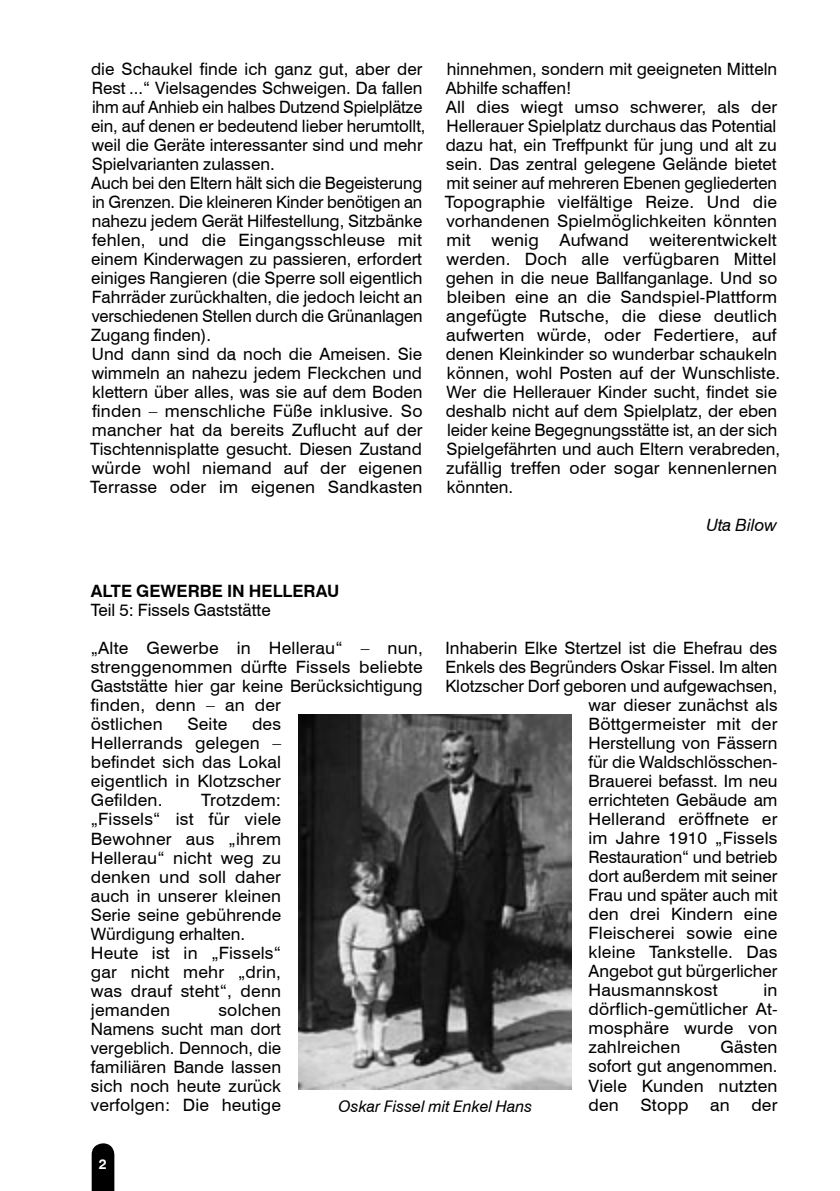
<style>
.page{position:relative;width:840px;height:1191px;background:#fff}
.page>*{position:absolute;margin:0;border:0;box-sizing:border-box;transform-origin:0 0}
.t1{font:17px/19px "Swiss 721 BT";color:#000}
.t2{font:700 17px "Swiss 721 BT";color:#000}
.t3{font:italic 17px "Swiss 721 BT";color:#000}
.t4{font:italic 16px "Swiss 721 BT";color:#000}
.t5{font:700 14px "Swiss 721 BT";color:#fff}
</style>
<div class="page">
<svg style="left:92px;top:1143px;width:22px;height:48px"></svg>
<img style="left:298px;top:714px;width:273px;height:375px">
<p class="t1" style="left:90px;top:60px;width:337px">die Schaukel finde ich ganz gut, aber der Rest ...“ Vielsagendes Schweigen. Da fallen ihm auf Anhieb ein halbes Dutzend Spielplätze ein, auf denen er bedeutend lieber herumtollt, weil die Geräte interessanter sind und mehr Spielvarianten zulassen.<br>Auch bei den Eltern hält sich die Begeisterung in Grenzen. Die kleineren Kinder benötigen an nahezu jedem Gerät Hilfestellung, Sitzbänke fehlen, und die Eingangsschleuse mit einem Kinderwagen zu passieren, erfordert einiges Rangieren (die Sperre soll eigentlich Fahrräder zurückhalten, die jedoch leicht an verschiedenen Stellen durch die Grünanlagen Zugang finden).<br>Und dann sind da noch die Ameisen. Sie wimmeln an nahezu jedem Fleckchen und klettern über alles, was sie auf dem Boden finden – menschliche Füße inklusive. So mancher hat da bereits Zuflucht auf der Tischtennisplatte gesucht. Diesen Zustand würde wohl niemand auf der eigenen Terrasse oder im eigenen Sandkasten</p>
<p class="t1" style="left:444px;top:60px;width:337px">hinnehmen, sondern mit geeigneten Mitteln Abhilfe schaffen!<br>All dies wiegt umso schwerer, als der Hellerauer Spielplatz durchaus das Potential dazu hat, ein Treffpunkt für jung und alt zu sein. Das zentral gelegene Gelände bietet mit seiner auf mehreren Ebenen gegliederten Topographie vielfältige Reize. Und die vorhandenen Spielmöglichkeiten könnten mit wenig Aufwand weiterentwickelt werden. Doch alle verfügbaren Mittel gehen in die neue Ballfanganlage. Und so bleiben eine an die Sandspiel-Plattform angefügte Rutsche, die diese deutlich aufwerten würde, oder Federtiere, auf denen Kleinkinder so wunderbar schaukeln können, wohl Posten auf der Wunschliste.<br>Wer die Hellerauer Kinder sucht, findet sie deshalb nicht auf dem Spielplatz, der eben leider keine Begegnungsstätte ist, an der sich Spielgefährten und auch Eltern verabreden, zufällig treffen oder sogar kennenlernen könnten.</p>
<p class="t3" style="left:706px;top:515px;width:72px">Uta Bilow</p>
<p class="t2" style="left:91px;top:581px;width:250px">ALTE GEWERBE IN HELLERAU</p>
<p class="t1" style="left:91px;top:601px;width:181px">Teil 5: Fissels Gaststätte</p>
<p class="t1" style="left:91px;top:639px;width:333px">„Alte Gewerbe in Hellerau“ – nun, strenggenommen dürfte Fissels beliebte<br>Gaststätte hier gar keine Berücksichtigung finden, denn – an der<br>östlichen</p>
<p class="t1" style="left:445px;top:638px;width:333px">Inhaberin Elke Stertzel ist die Ehefrau des</p>
<p class="t1" style="left:445px;top:657px;width:333px">Enkels des Begründers Oskar Fissel. Im alten</p>
<p class="t1" style="left:445px;top:676px;width:333px">Klotzscher Dorf geboren und aufgewachsen,</p>
<p class="t1" style="left:588px;top:695px;width:190px">war dieser zunächst als</p>
<p class="t1" style="left:588px;top:714px;width:190px">Böttgermeister mit der</p>
<p class="t1" style="left:588px;top:733px;width:190px">Herstellung von Fässern</p>
<p class="t1" style="left:588px;top:752px;width:190px">für die Waldschlösschen-</p>
<p class="t1" style="left:588px;top:771px;width:190px">Brauerei befasst. Im neu</p>
<p class="t1" style="left:588px;top:790px;width:190px">errichteten Gebäude am</p>
<p class="t1" style="left:588px;top:809px;width:190px">Hellerand eröffnete er</p>
<p class="t1" style="left:588px;top:828px;width:190px">im Jahre 1910 „Fissels</p>
<p class="t1" style="left:588px;top:847px;width:190px">Restauration“ und betrieb</p>
<p class="t1" style="left:588px;top:866px;width:190px">dort außerdem mit seiner</p>
<p class="t1" style="left:588px;top:885px;width:190px">Frau und später auch mit</p>
<p class="t1" style="left:588px;top:904px;width:190px">den drei Kindern eine</p>
<p class="t1" style="left:588px;top:923px;width:190px">Fleischerei sowie eine</p>
<p class="t1" style="left:588px;top:942px;width:190px">kleine Tankstelle. Das</p>
<p class="t1" style="left:588px;top:961px;width:190px">Angebot gut bürgerlicher</p>
<p class="t1" style="left:588px;top:980px;width:131px">Hausmannskost</p>
<p class="t1" style="left:187px;top:715px;width:42px">Seite</p>
<p class="t1" style="left:91px;top:715px;width:192px;text-align:justify;text-indent:161px">des Hellerrands gelegen – befindet sich das Lokal eigentlich in Klotzscher Gefilden.</p>
<p class="t1" style="left:91px;top:791px;width:192px;text-indent:110px">Trotzdem: „Fissels“ ist für viele<br>Bewohner aus „ihrem<br>Hellerau“ nicht weg zu denken und soll daher auch in unserer kleinen<br>Serie seine gebührende<br>Würdigung erhalten.<br>Heute ist in „Fissels“ gar nicht mehr „drin, was drauf steht“, denn jemanden</p>
<p class="t1" style="left:588px;top:980px;width:190px;text-align:justify;text-indent:175px">in dörflich-gemütlicher At&shy;mosphäre wurde von zahlreichen</p>
<p class="t1" style="left:91px;top:1000px;width:192px;text-align:justify;text-indent:127px">solchen Namens sucht man dort vergeblich. Dennoch, die familiären Bande lassen sich noch heute zurück verfolgen: Die heutige</p>
<p class="t1" style="left:588px;top:1037px;width:190px;text-align:justify;text-indent:132px">Gästen sofort gut angenommen.<br>Viele Kunden nutzten</p>
<p class="t4" style="left:338px;top:1096px;width:195px">Oskar Fissel mit Enkel Hans</p>
<p class="t1" style="left:588px;top:1094px;width:32px">den</p>
<p class="t1" style="left:640px;top:1094px;width:49px">Stopp</p>
<p class="t1" style="left:709px;top:1094px;width:21px">an</p>
<p class="t1" style="left:751px;top:1094px;width:28px">der</p>
<p class="t5" style="left:99px;top:1155px;width:9px">2</p>
</div>
